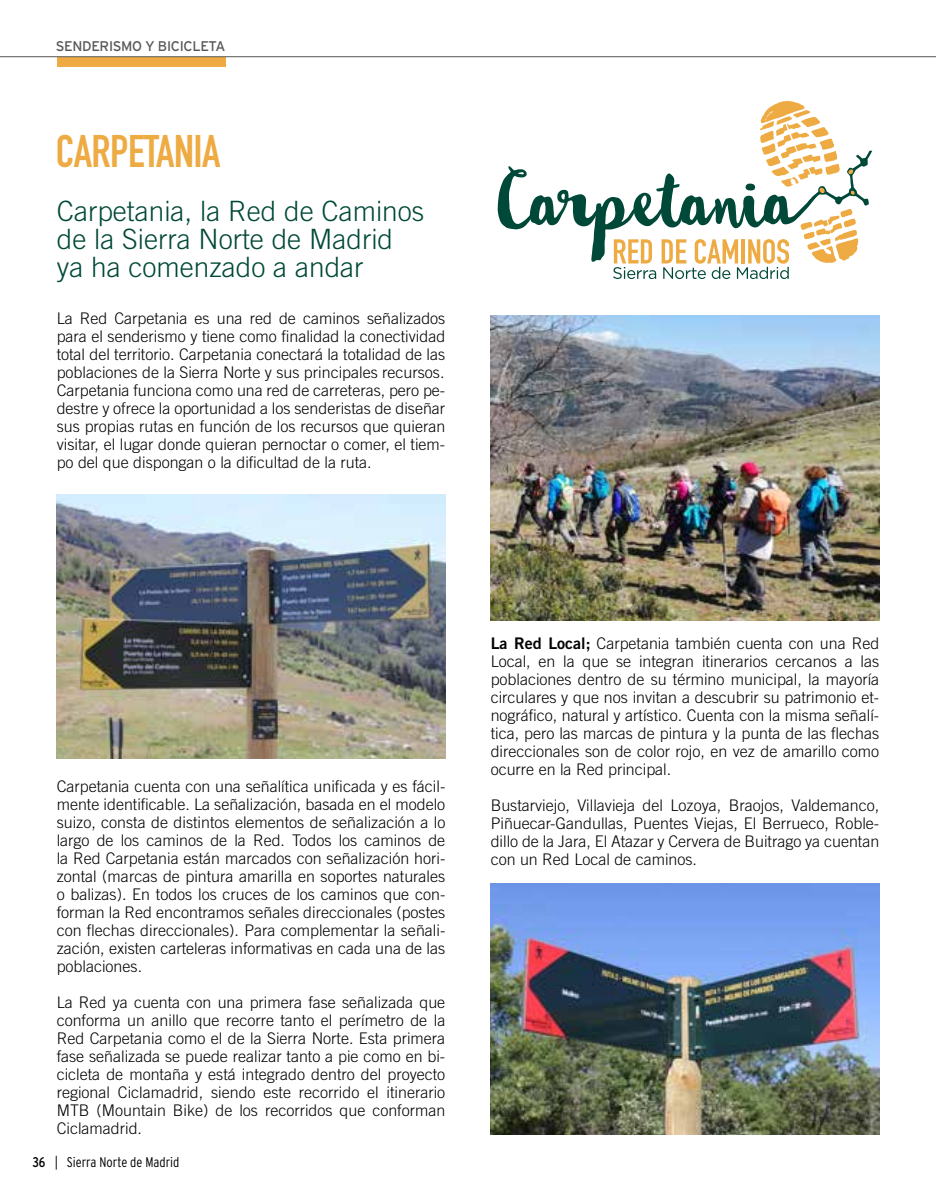
<style>
.page{position:relative;width:936px;height:1191px;background:#fff}
.page>*{position:absolute;margin:0;border:0;box-sizing:border-box;transform-origin:0 0}
.t1{font:45px "DIN Engschrift Std";letter-spacing:-.01em;color:#eeaa43}
.t2{font:300 28px/28px "Trade Gothic LT Std";color:#004838}
.t3{font:300 16px/18px "Trade Gothic LT Std";color:#000;text-align:justify}
.t4{font:300 condensed 14px "Interstate";color:#000}
.t5{font:14px "Interstate";letter-spacing:-.025em;color:#575756}
.s1{font-weight:400}
.s2{font-family:"Trade Gothic LT Std Bd 2";font-weight:400}
</style>
<div class="page">
<img style="left:490px;top:315px;width:389px;height:305px">
<img style="left:57px;top:495px;width:388px;height:263px">
<svg style="left:497px;top:101px;width:375px;height:178px"></svg>
<img style="left:490px;top:883px;width:389px;height:251px">
<div style="left:57px;top:57px;width:168px;height:10px;background:#eeaa43"></div>
<hr style="left:0;top:56px;width:935px;height:1px;background:#575756">
<p class="t5" style="left:56px;top:38px;width:171px">SENDERISMO Y BICICLETA</p>
<h1 class="t1" style="left:56px;top:124px;width:166px">CARPETANIA</h1>
<h2 class="t2" style="left:57px;top:196px;width:369px">Carpetania, la Red de Caminos de la Sierra Norte de Madrid ya ha comenzado a andar</h2>
<p class="t3" style="left:57px;top:309px;width:390px">La Red Carpetania es una red de caminos señalizados para el senderismo y tiene como finalidad la conectividad total del territorio. Carpetania conectará la totalidad de las poblaciones de la Sierra Norte y sus principales recursos.<br>Carpetania funciona como una red de carreteras, pero pe&shy;destre y ofrece la oportunidad a los senderistas de diseñar sus propias rutas en función de los recursos que quieran visitar, el lugar donde quieran pernoctar o comer, el tiem&shy;po del que dispongan o la dificultad de la ruta.</p>
<p class="t3" style="left:57px;top:777px;width:390px">Carpetania cuenta con una señalítica unificada y es fácil&shy;mente identificable. La señalización, basada en el modelo suizo, consta de distintos elementos de señalización a lo largo de los caminos de la Red. Todos los caminos de la Red Carpetania están marcados con señalización hori&shy;zontal (marcas de pintura amarilla en soportes naturales o balizas). En todos los cruces de los caminos que con&shy;forman la Red encontramos señales direccionales (postes con flechas direccionales). Para complementar la señali&shy;zación, existen carteleras informativas en cada una de las poblaciones.</p>
<p class="t3" style="left:57px;top:993px;width:390px">La Red ya cuenta con una primera fase señalizada que conforma un anillo que recorre tanto el perímetro de la Red Carpetania como el de la Sierra Norte. Esta primera fase señalizada se puede realizar tanto a pie como en bi&shy;cicleta de montaña y está integrado dentro del proyecto regional Ciclamadrid, siendo este recorrido el itinerario MTB (Mountain Bike) de los recorridos que conforman Ciclamadrid.</p>
<p class="t4" style="left:32px;top:1154px;width:149px"><span class="s1">36</span> | Sierra Norte de Madrid</p>
<p class="t3" style="left:490px;top:634px;width:390px"><span class="s2">La Red Local;</span> Carpetania también cuenta con una Red Local, en la que se integran itinerarios cercanos a las poblaciones dentro de su término municipal, la mayoría circulares y que nos invitan a descubrir su patrimonio et&shy;nográfico, natural y artístico. Cuenta con la misma señalí&shy;tica, pero las marcas de pintura y la punta de las flechas direccionales son de color rojo, en vez de amarillo como ocurre en la Red principal.</p>
<p class="t3" style="left:490px;top:796px;width:390px">Bustarviejo, Villavieja del Lozoya, Braojos, Valdemanco, Piñuecar-Gandullas, Puentes Viejas, El Berrueco, Roble&shy;dillo de la Jara, El Atazar y Cervera de Buitrago ya cuentan con un Red Local de caminos.</p>
</div>
